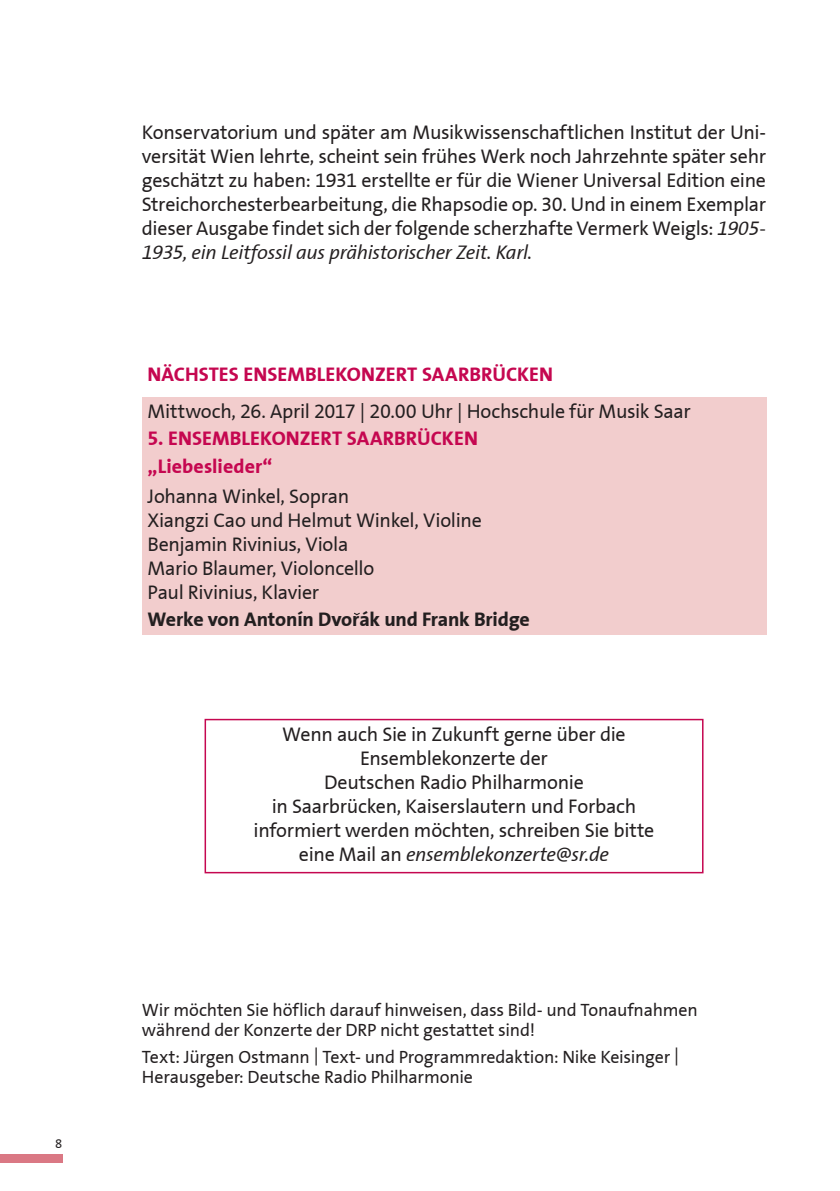
<style>
.page{position:relative;width:840px;height:1191px;background:#fff}
.page>*{position:absolute;margin:0;border:0;box-sizing:border-box;transform-origin:0 0}
.t1{font:20px/24px "The Sans Correspondence";letter-spacing:-.015em;color:#231f20;text-align:justify}
.t2{font:700 20px "The Sans Correspondence";color:#c50750}
.t3{font:700 20px "The Sans Correspondence";letter-spacing:-.01em;color:#231f20}
.t4{font:18px/20px "The Sans Correspondence";letter-spacing:-.015em;color:#231f20}
.t5{font:13px "The Sans Correspondence";color:#231f20}
.s1{font-style:italic}
</style>
<div class="page">
<div style="left:0;top:1154px;width:62px;height:8px;background:#da7884"></div>
<div style="left:142px;top:397px;width:623px;height:238px;background:#f2cdcd"></div>
<div style="left:204px;top:719px;width:499px;height:154px;border:2px solid #c50750"></div>
<p class="t5" style="left:55px;top:1136px;width:9px">8</p>
<p class="t1" style="left:142px;top:121px;width:625px">Konservatorium und später am Musikwissenschaftlichen I nstitut der Uni&shy;versität Wien lehrte, scheint sein frühes Werk noch Jahrzehnte später sehr geschätzt zu haben: 1931 erstellte er für die Wiener Universal Edition eine Streichorchesterbearbeitung, die Rhapsodie op. 30. Und in einem Exemplar dieser Ausgabe findet sich der folgende scherzhafte Vermerk Weigls: <span class="s1">1905- 1935, ein Leitfossil aus prähistorischer Zeit. Karl.</span></p>
<p class="t2" style="left:147px;top:363px;width:133px">NÄCHSTES ENSEMB</p>
<p class="t2" style="left:316px;top:363px;width:129px">LEKONZERT SAARBR</p>
<p class="t2" style="left:492px;top:363px;width:62px">ÜCKEN</p>
<p class="t1" style="left:147px;top:399px;width:544px">Mittwoch, 26. April 2017 | 20.00 Uhr | Hochschule für Musik Saar</p>
<p class="t2" style="left:147px;top:428px;width:58px">5. ENSEMB</p>
<p class="t2" style="left:241px;top:428px;width:129px">LEKONZERT SAARBR</p>
<p class="t2" style="left:417px;top:428px;width:62px">ÜCKEN</p>
<p class="t2" style="left:147px;top:455px;width:126px">„LIEBESLIEDER“</p>
<p class="t1" style="left:147px;top:484px;width:335px;text-align:left">Johanna Winkel, Sopran<br>Xiangzi Cao und Helmut Winkel, Violine<br>Benjamin Rivinius, Viola<br>Mario Blaumer, Violoncello<br>Paul Rivinius, Klavier</p>
<p class="t3" style="left:147px;top:609px;width:383px">WERKE VON ANTONÍN DVORÁK UND FRANK BRIDGE</p>
<p class="t1" style="left:253px;top:722px;width:402px;text-align:center">Wenn auch Sie in Zukunft gerne über die Ensemblekonzerte der<br>Deutschen Radio Philharmonie<br>in Saarbrücken, Kaiserslautern und Forbach informiert werden möchten, schreiben Sie bitte eine Mail an <span class="s1">ensemblekonzerte@sr.de</span></p>
<p class="t4" style="left:142px;top:1000px;width:557px">Wir möchten Sie höflich darauf hinweisen, dass Bild- und Tonaufnahmen während der Konzerte der DRP nicht gestattet sind!</p>
<p class="t4" style="left:142px;top:1048px;width:538px">Text: Jürgen Ostmann | Text- und Programmredaktion: Nike Keisinger |<br>Herausgeber: Deutsche Radio Philharmonie</p>
</div>
